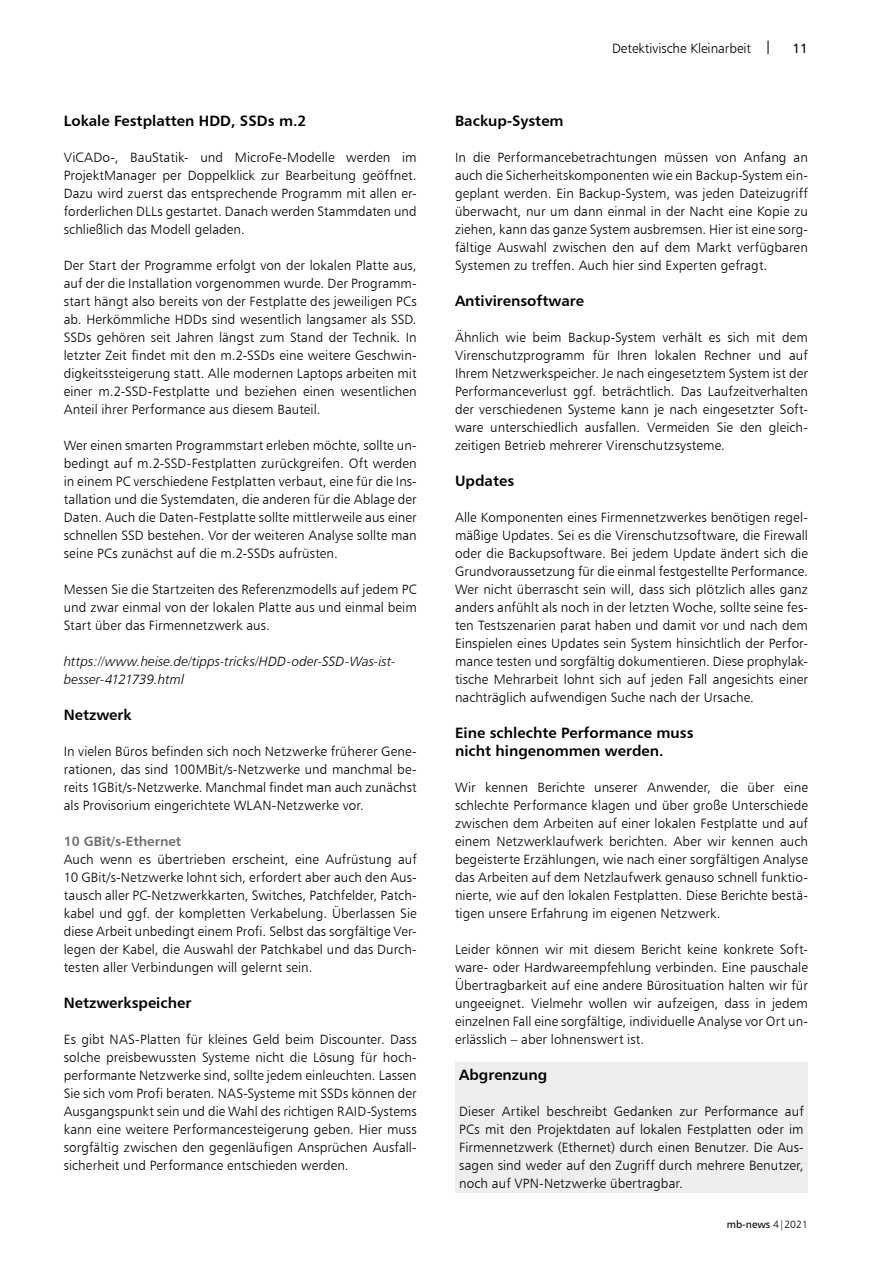
<style>
.page{position:relative;width:893px;height:1263px;background:#fff}
.page>*{position:absolute;margin:0;border:0;box-sizing:border-box;transform-origin:0 0}
.t1{font:15px/18px "Humanist 777 BT Bold B";color:#000}
.t2{font:13.5px/18px "Humanist 777 BT Light B";letter-spacing:.005em;color:#000;text-align:justify}
.t3{font:13.5px/18px "Humanist 777 BT Light Italic B";letter-spacing:.005em;color:#000}
.t4{font:13.5px "Humanist 777 BT Bold B";color:#6b6f72}
.t5{font:13.5px "Humanist 777 BT Roman B";color:#000}
.t6{font:10.5px "Humanist 777 BT Roman B";color:#000}
.s1{font-family:"Humanist 777 BT Roman B"}
.s2{font-family:"Humanist 777 BT Light B"}
</style>
<div class="page">
<div style="left:455px;top:1062px;width:353px;height:130px;background:#eeeeef"></div>
<p class="t1" style="left:64px;top:111px;width:244px">Lokale Festplatten HDD, SSDs m.2</p>
<p class="t2" style="left:64px;top:148px;width:354px">ViCADo-, BauStatik- und MicroFe-Modelle werden im ProjektManager per Doppelklick zur Bearbeitung geöffnet.<br>Dazu wird zuerst das entsprechende Programm mit allen er&shy;forderlichen DLLs gestartet. Danach werden Stammdaten und schließlich das Modell geladen.</p>
<p class="t2" style="left:64px;top:256px;width:354px">Der Start der Programme erfolgt von der lokalen Platte aus, auf der die Installation vorgenommen wurde. Der Programm&shy;start hängt also bereits von der Festplatte des jeweiligen PCs ab. Herkömmliche HDDs sind wesentlich langsamer als SSD.<br>SSDs gehören seit Jahren längst zum Stand der Technik. In letzter Zeit findet mit den m.2-SSDs eine weitere Geschwin&shy;digkeitssteigerung statt. Alle modernen Laptops arbeiten mit einer m.2-SSD-Festplatte und beziehen einen wesentlichen Anteil ihrer Performance aus diesem Bauteil.</p>
<p class="t2" style="left:64px;top:436px;width:354px">Wer einen smarten Programmstart erleben möchte, sollte un&shy;bedingt auf m.2-SSD-Festplatten zurückgreifen. Oft werden in einem PC verschiedene Festplatten verbaut, eine für die Ins&shy;tallation und die Systemdaten, die anderen für die Ablage der Daten. Auch die Daten-Festplatte sollte mittlerweile aus einer schnellen SSD bestehen. Vor der weiteren Analyse sollte man seine PCs zunächst auf die m.2-SSDs aufrüsten.</p>
<p class="t2" style="left:64px;top:580px;width:354px">Messen Sie die Startzeiten des Referenzmodells auf jedem PC und zwar einmal von der lokalen Platte aus und einmal beim Start über das Firmennetzwerk aus.</p>
<p class="t3" style="left:64px;top:652px;width:332px">https://www.heise.de/tipps-tricks/HDD-oder-SSD-Was-ist&shy;besser-4121739.html</p>
<p class="t1" style="left:64px;top:705px;width:69px">Netzwerk</p>
<p class="t2" style="left:64px;top:742px;width:354px">In vielen Büros befinden sich noch Netzwerke früherer Gene&shy;rationen, das sind 100MBit/s-Netzwerke und manchmal be&shy;reits 1GBit/s-Netzwerke. Manchmal findet man auch zunächst als Provisorium eingerichtete WLAN-Netzwerke vor.</p>
<p class="t4" style="left:64px;top:833px;width:119px">10 GBit/s-Ethernet</p>
<p class="t2" style="left:64px;top:850px;width:354px">Auch wenn es übertrieben erscheint, eine Aufrüstung auf 10 GBit/s-Netzwerke lohnt sich, erfordert aber auch den Aus&shy;tausch aller PC-Netzwerkkarten, Switches, Patchfelder, Patch&shy;kabel und ggf. der kompletten Verkabelung. Überlassen Sie diese Arbeit unbedingt einem Profi. Selbst das sorgfältige Ver&shy;legen der Kabel, die Auswahl der Patchkabel und das Durch&shy;testen aller Verbindungen will gelernt sein.</p>
<p class="t1" style="left:64px;top:993px;width:129px">Netzwerkspeicher</p>
<p class="t2" style="left:64px;top:1030px;width:354px">Es gibt NAS-Platten für kleines Geld beim Discounter. Dass solche preisbewussten Systeme nicht die Lösung für hoch&shy;performante Netzwerke sind, sollte jedem einleuchten. Lassen Sie sich vom Profi beraten. NAS-Systeme mit SSDs können der Ausgangspunkt sein und die Wahl des richtigen RAID-Systems kann eine weitere Performancesteigerung geben. Hier muss sorgfältig zwischen den gegenläufigen Ansprüchen Ausfall&shy;sicherheit und Performance entschieden werden.</p>
<p class="t2" style="left:612px;top:39px;width:161px">Detektivische Kleinarbeit <span class="s1">|</span></p>
<p class="t5" style="left:792px;top:40px;width:17px">11</p>
<p class="t1" style="left:455px;top:111px;width:110px">Backup-System</p>
<p class="t2" style="left:455px;top:148px;width:354px">In die Performancebetrachtungen müssen von Anfang an auch die Sicherheitskomponenten wie ein Backup-System ein&shy;geplant werden. Ein Backup-System, was jeden Dateizugriff überwacht, nur um dann einmal in der Nacht eine Kopie zu ziehen, kann das ganze System ausbremsen. Hier ist eine sorg&shy;fältige Auswahl zwischen den auf dem Markt verfügbaren Systemen zu treffen. Auch hier sind Experten gefragt.</p>
<p class="t1" style="left:455px;top:291px;width:131px">Antivirensoftware</p>
<p class="t2" style="left:455px;top:328px;width:354px">Ähnlich wie beim Backup-System verhält es sich mit dem Virenschutzprogramm für Ihren lokalen Rechner und auf Ihrem Netzwerkspeicher. Je nach eingesetztem System ist der Performanceverlust ggf. beträchtlich. Das Laufzeitverhalten der verschiedenen Systeme kann je nach eingesetzter Soft&shy;ware unterschiedlich ausfallen. Vermeiden Sie den gleich&shy;zeitigen Betrieb mehrerer Virenschutzsysteme.</p>
<p class="t1" style="left:455px;top:471px;width:61px">Updates</p>
<p class="t2" style="left:455px;top:508px;width:354px">Alle Komponenten eines Firmennetzwerkes benötigen regel&shy;mäßige Updates. Sei es die Virenschutzsoftware, die Firewall oder die Backupsoftware. Bei jedem Update ändert sich die Grundvoraussetzung für die einmal festgestellte Performance.<br>Wer nicht überrascht sein will, dass sich plötzlich alles ganz anders anfühlt als noch in der letzten Woche, sollte seine fes&shy;ten Testszenarien parat haben und damit vor und nach dem Einspielen eines Updates sein System hinsichtlich der Perfor&shy;mance testen und sorgfältig dokumentieren. Diese prophylak&shy;tische Mehrarbeit lohnt sich auf jeden Fall angesichts einer nachträglich aufwendigen Suche nach der Ursache.</p>
<p class="t1" style="left:455px;top:723px;width:240px">Eine schlechte Performance muss nicht hingenommen werden.</p>
<p class="t2" style="left:455px;top:778px;width:354px">Wir kennen Berichte unserer Anwender, die über eine schlechte Performance klagen und über große Unterschiede zwischen dem Arbeiten auf einer lokalen Festplatte und auf einem Netzwerklaufwerk berichten. Aber wir kennen auch begeisterte Erzählungen, wie nach einer sorgfältigen Analyse das Arbeiten auf dem Netzlaufwerk genauso schnell funktio&shy;nierte, wie auf den lokalen Festplatten. Diese Berichte bestä&shy;tigen unsere Erfahrung im eigenen Netzwerk.</p>
<p class="t2" style="left:455px;top:940px;width:354px">Leider können wir mit diesem Bericht keine konkrete Soft&shy;ware- oder Hardwareempfehlung verbinden. Eine pauschale Übertragbarkeit auf eine andere Bürosituation halten wir für ungeeignet. Vielmehr wollen wir aufzeigen, dass in jedem einzelnen Fall eine sorgfältige, individuelle Analyse vor Ort un&shy;erlässlich – aber lohnenswert ist.</p>
<p class="t1" style="left:459px;top:1065px;width:90px">Abgrenzung</p>
<p class="t2" style="left:459px;top:1102px;width:346px">Dieser Artikel beschreibt Gedanken zur Performance auf PCs mit den Projektdaten auf lokalen Festplatten oder im Firmennetzwerk (Ethernet) durch einen Benutzer. Die Aus&shy;sagen sind weder auf den Zugriff durch mehrere Benutzer, noch auf VPN-Netzwerke übertragbar.</p>
<p class="t6" style="left:727px;top:1218px;width:83px">mb-news <span class="s2">4|2021</span></p>
</div>
